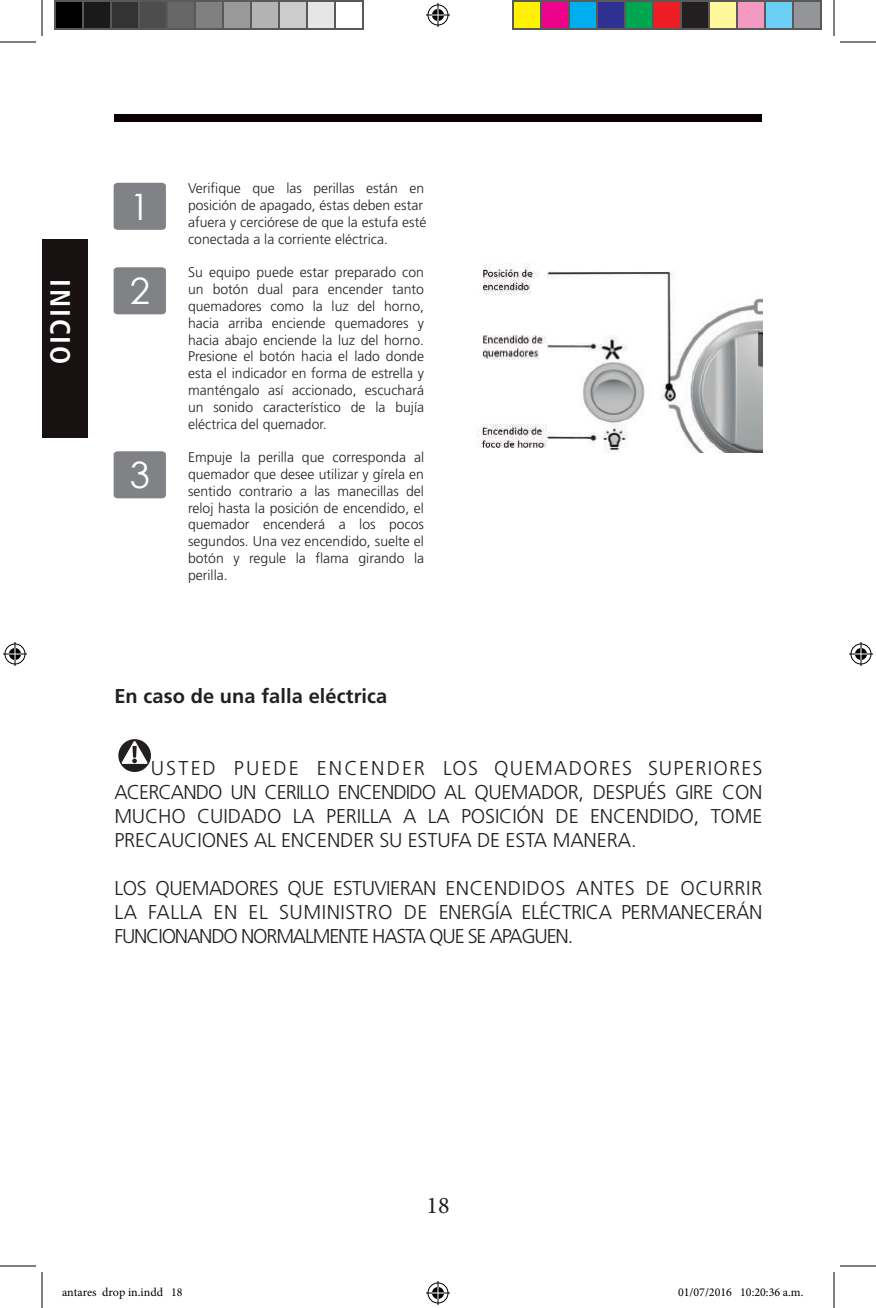
<style>
.page{position:relative;width:876px;height:1308px;background:#fff}
.page>*{position:absolute;margin:0;border:0;box-sizing:border-box;transform-origin:0 0}
.t1{font:36.4px "Century Gothic";color:#fff}
.t2{font:700 condensed 28px "Frutiger";letter-spacing:.07em;color:#fff}
.t3{font:24px "Minion Pro";color:#231f20}
.t4{font:300 20px/24px "Frutiger";letter-spacing:-.025em;color:#231f20;text-align:justify}
.t5{font:700 20px "Frutiger";letter-spacing:.005em;color:#231f20}
.t6{font:300 14px/16.8px "Frutiger";color:#231f20;text-align:justify}
.t7{font:12px "Minion Pro";color:#000}
</style>
<div class="page">
<div style="left:114px;top:114px;width:648px;height:8px;background:#0a0002"></div>
<div style="left:42px;top:239px;width:45px;height:198px;background:#191011"></div>
<svg style="left:118px;top:739px;width:33px;height:33px"></svg>
<div style="left:114px;top:183px;width:52px;height:47px;background:#808285"></div>
<div style="left:114px;top:267px;width:52px;height:47px;background:#808285"></div>
<div style="left:114px;top:451px;width:52px;height:47px;background:#808285"></div>
<img style="left:477px;top:263px;width:285px;height:189px">
<hr style="left:0;top:42px;width:36px;height:1px;background:#000">
<hr style="left:840px;top:42px;width:36px;height:1px;background:#000">
<hr style="left:0;top:1266px;width:36px;height:1px;background:#000">
<hr style="left:840px;top:1266px;width:36px;height:1px;background:#000">
<hr style="left:42px;top:0;width:1px;height:36px;background:#000">
<hr style="left:42px;top:1272px;width:1px;height:36px;background:#000">
<hr style="left:834px;top:0;width:1px;height:36px;background:#000">
<hr style="left:834px;top:1272px;width:1px;height:36px;background:#000">
<svg style="left:426px;top:3px;width:24px;height:24px"></svg>
<svg style="left:426px;top:1281px;width:24px;height:24px"></svg>
<svg style="left:3px;top:642px;width:24px;height:24px"></svg>
<svg style="left:849px;top:642px;width:24px;height:24px"></svg>
<div style="left:55px;top:1px;width:28px;height:28px;background:#000"></div>
<div style="left:54px;top:0;width:30px;height:30px;border:2px solid #595959"></div>
<div style="left:83px;top:1px;width:28px;height:28px;background:#1a1a1a"></div>
<div style="left:82px;top:0;width:30px;height:30px;border:2px solid #595959"></div>
<div style="left:111px;top:1px;width:28px;height:28px;background:#333"></div>
<div style="left:110px;top:0;width:30px;height:30px;border:2px solid #595959"></div>
<div style="left:139px;top:1px;width:28px;height:28px;background:#4d4d4d"></div>
<div style="left:138px;top:0;width:30px;height:30px;border:2px solid #595959"></div>
<div style="left:167px;top:1px;width:28px;height:28px;background:#666"></div>
<div style="left:166px;top:0;width:30px;height:30px;border:2px solid #595959"></div>
<div style="left:195px;top:1px;width:28px;height:28px;background:#808080"></div>
<div style="left:194px;top:0;width:30px;height:30px;border:2px solid #595959"></div>
<div style="left:223px;top:1px;width:28px;height:28px;background:#999"></div>
<div style="left:222px;top:0;width:30px;height:30px;border:2px solid #595959"></div>
<div style="left:251px;top:1px;width:28px;height:28px;background:#b3b3b3"></div>
<div style="left:250px;top:0;width:30px;height:30px;border:2px solid #595959"></div>
<div style="left:279px;top:1px;width:28px;height:28px;background:#ccc"></div>
<div style="left:278px;top:0;width:30px;height:30px;border:2px solid #595959"></div>
<div style="left:307px;top:1px;width:28px;height:28px;background:#e6e6e6"></div>
<div style="left:306px;top:0;width:30px;height:30px;border:2px solid #595959"></div>
<div style="left:334px;top:0;width:30px;height:30px;border:2px solid #595959"></div>
<div style="left:513px;top:1px;width:28px;height:28px;background:#fff101"></div>
<div style="left:512px;top:0;width:30px;height:30px;border:2px solid #595959"></div>
<div style="left:541px;top:1px;width:28px;height:28px;background:#ed028c"></div>
<div style="left:540px;top:0;width:30px;height:30px;border:2px solid #595959"></div>
<div style="left:569px;top:1px;width:28px;height:28px;background:#00aeef"></div>
<div style="left:568px;top:0;width:30px;height:30px;border:2px solid #595959"></div>
<div style="left:597px;top:1px;width:28px;height:28px;background:#2e3092"></div>
<div style="left:596px;top:0;width:30px;height:30px;border:2px solid #595959"></div>
<div style="left:625px;top:1px;width:28px;height:28px;background:#00a54f"></div>
<div style="left:624px;top:0;width:30px;height:30px;border:2px solid #595959"></div>
<div style="left:653px;top:1px;width:28px;height:28px;background:#ee1d23"></div>
<div style="left:652px;top:0;width:30px;height:30px;border:2px solid #595959"></div>
<div style="left:681px;top:1px;width:28px;height:28px;background:#231f20"></div>
<div style="left:680px;top:0;width:30px;height:30px;border:2px solid #595959"></div>
<div style="left:709px;top:1px;width:28px;height:28px;background:#fff79a"></div>
<div style="left:708px;top:0;width:30px;height:30px;border:2px solid #595959"></div>
<div style="left:737px;top:1px;width:28px;height:28px;background:#f499c2"></div>
<div style="left:736px;top:0;width:30px;height:30px;border:2px solid #595959"></div>
<div style="left:765px;top:1px;width:28px;height:28px;background:#6bcff6"></div>
<div style="left:764px;top:0;width:30px;height:30px;border:2px solid #595959"></div>
<div style="left:793px;top:1px;width:28px;height:28px;background:#939598"></div>
<div style="left:792px;top:0;width:30px;height:30px;border:2px solid #595959"></div>
<div style="left:678px;top:1288px;width:6px;height:9px;border:1px solid #fff;border-radius:50%"></div>
<svg style="left:679px;top:1288px;width:5px;height:9px"></svg>
<h2 class="t2" style="left:77px;top:279px;width:87px;rotate:90deg">INICIO</h2>
<h1 class="t1" style="left:130px;top:181px;width:22px">1</h1>
<h1 class="t1" style="left:130px;top:266px;width:22px">2</h1>
<h1 class="t1" style="left:130px;top:450px;width:22px">3</h1>
<p class="t6" style="left:188px;top:180px;width:240px;text-align:left">Verifique que las perillas están en posición de apagado, éstas deben estar afuera y cerciórese de que la estufa esté conectada a la corriente eléctrica.</p>
<p class="t6" style="left:188px;top:264px;width:238px">Su equipo puede estar preparado con un botón dual para encender tanto quemadores como la luz del horno, hacia arriba enciende quemadores y hacia abajo enciende la luz del horno.<br>Presione el botón hacia el lado donde esta el indicador en forma de estrella y manténgalo así accionado, escuchará un sonido característico de la bujía eléctrica del quemador.</p>
<p class="t6" style="left:188px;top:449px;width:238px">Empuje la perilla que corresponda al quemador que desee utilizar y gírela en sentido contrario a las manecillas del reloj hasta la posición de encendido, el quemador encenderá a los pocos segundos. Una vez encendido, suelte el botón y regule la flama girando la perilla.</p>
<h3 class="t5" style="left:114px;top:684px;width:274px">En caso de una falla eléctrica</h3>
<h3 class="t4" style="left:114px;top:756px;width:650px;text-indent:37px">USTED PUEDE ENCENDER LOS QUEMADORES SUPERIORES ACERCANDO UN CERILLO ENCENDIDO AL QUEMADOR, DESPUÉS GIRE CON MUCHO CUIDADO LA PERILLA A LA POSICIÓN DE ENCENDIDO, TOME PRECAUCIONES AL ENCENDER SU ESTUFA DE ESTA MANERA.</h3>
<h3 class="t4" style="left:114px;top:876px;width:650px">LOS QUEMADORES QUE ESTUVIERAN ENCENDIDOS ANTES DE OCURRIR LA FALLA EN EL SUMINISTRO DE ENERGÍA ELÉCTRICA PERMANECERÁN FUNCIONANDO NORMALMENTE HASTA QUE SE APAGUEN.</h3>
<h3 class="t3" style="left:426px;top:1189px;width:25px">18</h3>
<p class="t7" style="left:62px;top:1284px;width:122px">antares drop in.indd 18</p>
<p class="t7" style="left:678px;top:1284px;width:127px">01/07/2016 10:20:36 a.m.</p>
</div>
